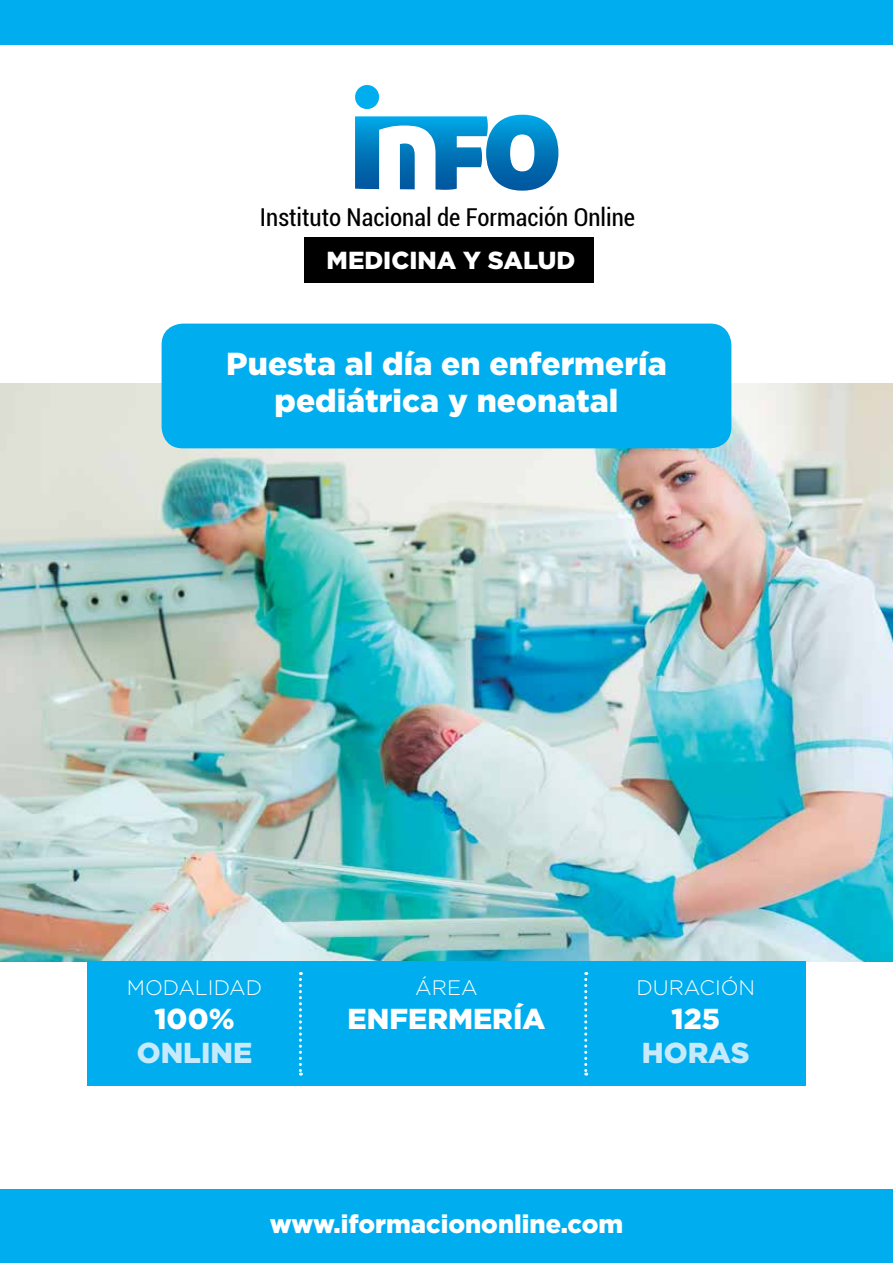
<style>
.page{position:relative;width:893px;height:1263px;background:#fff}
.page>*{position:absolute;margin:0;border:0;box-sizing:border-box;transform-origin:0 0}
.t1{font:900 31.8px/37.2px "Gotham";color:#fff;text-align:center}
.t2{font:900 28.8px "Gotham";color:#fff}
.t3{font:900 28.8px "Gotham";color:#c7eafb}
.t4{font:900 25.5px "Gotham";color:#fff}
.t5{font:condensed 24.6px "Roboto";color:#000}
.t6{font:900 24.6px "Gotham";color:#fff}
.t7{font:300 21px "Gotham";color:#fff}
</style>
<div class="page">
<img style="left:0;top:384px;width:893px;height:577px">
<div style="left:0;top:0;width:893px;height:44px;background:#00aeef"></div>
<div style="left:0;top:1189px;width:893px;height:74px;background:#00aeef"></div>
<div style="left:87px;top:961px;width:719px;height:125px;background:#00aeef"></div>
<svg style="left:299px;top:972px;width:3px;height:103px"></svg>
<svg style="left:584px;top:972px;width:3px;height:103px"></svg>
<div style="left:162px;top:324px;width:569px;height:124px;background:#00aeef;border-radius:21px"></div>
<div style="left:304px;top:237px;width:290px;height:46px;background:#000"></div>
<svg style="left:355px;top:115px;width:203px;height:76px"></svg>
<div style="left:355px;top:85px;width:24px;height:24px;background:#00aeef;border-radius:50%"></div>
<p class="t5" style="left:260px;top:200px;width:377px">Instituto Nacional de Formación Online</p>
<p class="t6" style="left:327px;top:243px;width:250px">MEDICINA Y SALUD</p>
<p class="t1" style="left:226px;top:345px;width:442px">Puesta al día en enfermería pediátrica y neonatal</p>
<p class="t7" style="left:127px;top:975px;width:137px">MODALIDAD</p>
<p class="t2" style="left:154px;top:999px;width:82px">100%</p>
<p class="t3" style="left:137px;top:1032px;width:117px">ONLINE</p>
<p class="t7" style="left:415px;top:975px;width:64px">ÁREA</p>
<p class="t2" style="left:348px;top:999px;width:199px">ENFERMERÍA</p>
<p class="t7" style="left:636px;top:975px;width:120px">DURACIÓN</p>
<p class="t2" style="left:672px;top:999px;width:50px">125</p>
<p class="t3" style="left:642px;top:1032px;width:109px">HORAS</p>
<p class="t4" style="left:270px;top:1206px;width:355px">www.iformaciononline.com</p>
</div>
